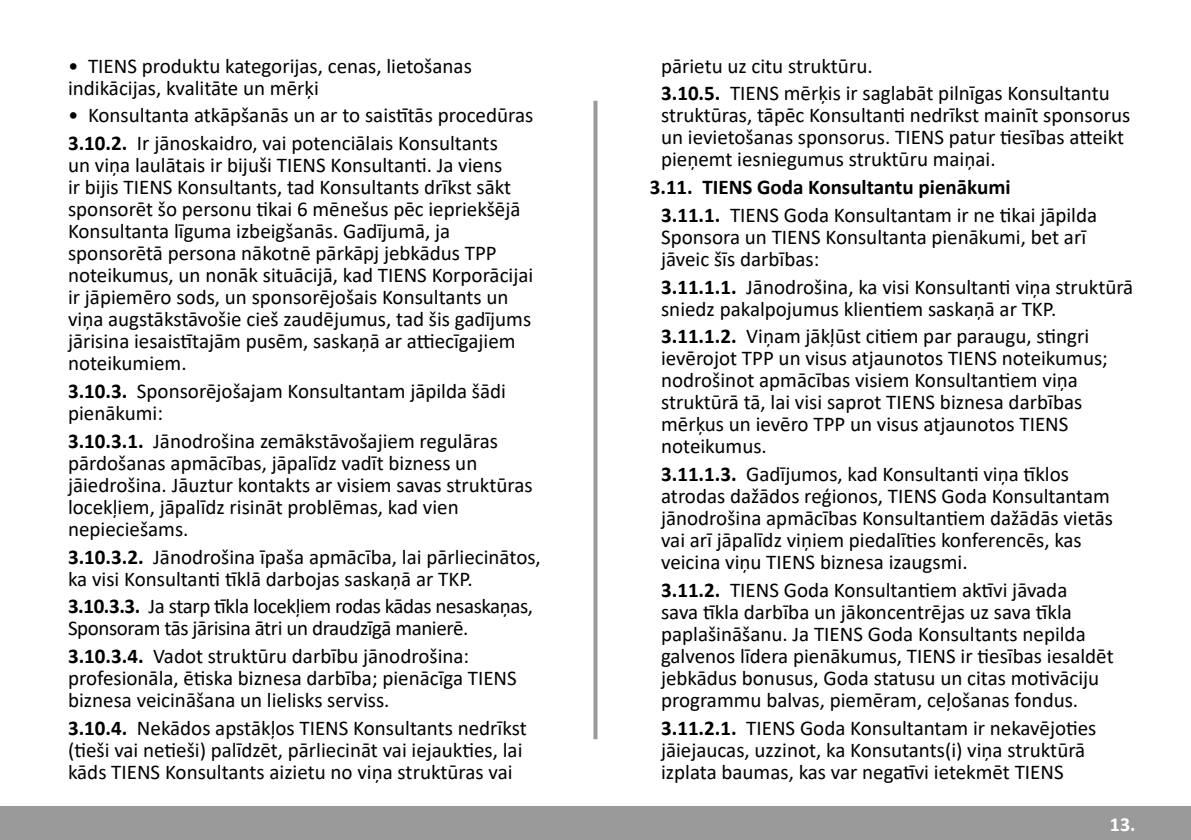
<style>
.page{position:relative;width:1191px;height:840px;background:#fff}
.page>*{position:absolute;margin:0;border:0;box-sizing:border-box;transform-origin:0 0}
.t1{font:21px/22px "Calibri";color:#000}
.t2{font:21px/22px "Calibri";letter-spacing:-.02em;color:#000}
.t3{font:700 21px/27.6px "Calibri";color:#000}
.t4{font:700 20px "Calibri";color:#fff}
.s1{font-weight:700}
.s2{font-weight:400}
</style>
<div class="page">
<div style="left:0;top:806px;width:1191px;height:33px;background:#9a9a9a"></div>
<svg style="left:593px;top:101px;width:4px;height:637px;background:#a6a6a6"></svg>
<p class="t1" style="left:68px;top:54px;width:405px">• TIENS produktu kategorijas, cenas, lietošanas indikācijas, kvalitāte un mērķi</p>
<p class="t1" style="left:68px;top:101px;width:467px;line-height:27.6px">• Konsultanta atkāpšanās un ar to saistītās procedūras<br><span class="s1">3.10.2.</span> Ir jānoskaidro, vai potenciālais Konsultants</p>
<p class="t1" style="left:68px;top:153px;width:467px">un viņa laulātais ir bijuši TIENS Konsultanti. Ja viens<br>ir bijis TIENS Konsultants, tad Konsultants drīkst sākt sponsorēt šo personu tikai 6 mēnešus pēc iepriekšējā Konsultanta līguma izbeigšanās. Gadījumā, ja sponsorētā persona nākotnē pārkāpj jebkādus TPP noteikumus, un nonāk situācijā, kad TIENS Korporācijai ir jāpiemēro sods, un sponsorējošais Konsultants un viņa augstākstāvošie cieš zaudējumus, tad šis gadījums jārisina iesaistītajām pusēm, saskaņā ar attiecīgajiem noteikumiem.</p>
<p class="t1" style="left:68px;top:379px;width:439px"><span class="s1">3.10.3.</span> Sponsorējošajam Konsultantam jāpilda šādi pienākumi:</p>
<p class="t1" style="left:68px;top:429px;width:466px"><span class="s1">3.10.3.1.</span> Jānodrošina zemākstāvošajiem regulāras pārdošanas apmācības, jāpalīdz vadīt bizness un jāiedrošina. Jāuztur kontakts ar visiem savas struktūras locekļiem, jāpalīdz risināt problēmas, kad vien nepieciešams.</p>
<p class="t1" style="left:68px;top:544px;width:474px"><span class="s1">3.10.3.2.</span> Jānodrošina īpaša apmācība, lai pārliecinātos, ka visi Konsultanti tīklā darbojas saskaņā ar TKP.</p>
<p class="t2" style="left:68px;top:594px;width:466px"><span class="s1">3.10.3.3.</span> Ja starp tīkla locekļiem rodas kādas nesaskaņas,<br>Sponsoram tās jārisina ātri un draudzīgā manierē.</p>
<p class="t1" style="left:68px;top:644px;width:450px"><span class="s1">3.10.3.4.</span> Vadot struktūru darbību jānodrošina: profesionāla, ētiska biznesa darbība; pienācīga TIENS biznesa veicināšana un lielisks serviss.</p>
<p class="t1" style="left:68px;top:716px;width:460px"><span class="s1">3.10.4.</span> Nekādos apstākļos TIENS Konsultants nedrīkst (tieši vai netieši) palīdzēt, pārliecināt vai iejaukties, lai kāds TIENS Konsultants aizietu no viņa struktūras vai</p>
<p class="t1" style="left:661px;top:51px;width:450px;line-height:27.6px">pārietu uz citu struktūru.<br><span class="s1">3.10.5.</span> TIENS mērķis ir saglabāt pilnīgas Konsultantu</p>
<p class="t1" style="left:661px;top:104px;width:471px">struktūras, tāpēc Konsultanti nedrīkst mainīt sponsorus un ievietošanas sponsorus. TIENS patur tiesības atteikt pieņemt iesniegumus struktūru maiņai.</p>
<p class="t3" style="left:661px;top:173px;width:437px;text-indent:-11px">3.11. TIENS Goda Konsultantu pienākumi<br>3.11.1. <span class="s2">TIENS Goda Konsultantam ir ne tikai jāpilda</span></p>
<p class="t1" style="left:661px;top:225px;width:426px">Sponsora un TIENS Konsultanta pienākumi, bet arī jāveic šīs darbības:</p>
<p class="t1" style="left:661px;top:275px;width:474px"><span class="s1">3.11.1.1.</span> Jānodrošina, ka visi Konsultanti viņa struktūrā sniedz pakalpojumus klientiem saskaņā ar TKP.</p>
<p class="t1" style="left:661px;top:324px;width:448px"><span class="s1">3.11.1.2.</span> Viņam jākļūst citiem par paraugu, stingri ievērojot TPP un visus atjaunotos TIENS noteikumus; nodrošinot apmācības visiem Konsultantiem viņa struktūrā tā, lai visi saprot TIENS biznesa darbības mērķus un ievēro TPP un visus atjaunotos TIENS noteikumus.</p>
<p class="t1" style="left:661px;top:462px;width:453px"><span class="s1">3.11.1.3.</span> Gadījumos, kad Konsultanti viņa tīklos atrodas dažādos reģionos, TIENS Goda Konsultantam jānodrošina apmācības Konsultantiem dažādās vietās vai arī jāpalīdz viņiem piedalīties konferencēs, kas veicina viņu TIENS biznesa izaugsmi.</p>
<p class="t1" style="left:661px;top:578px;width:454px"><span class="s1">3.11.2.</span> TIENS Goda Konsultantiem aktīvi jāvada<br>sava tīkla darbība un jākoncentrējas uz sava tīkla paplašināšanu. Ja TIENS Goda Konsultants nepilda galvenos līdera pienākumus, TIENS ir tiesības iesaldēt jebkādus bonusus, Goda statusu un citas motivāciju programmu balvas, piemēram, ceļošanas fondus.</p>
<p class="t1" style="left:661px;top:716px;width:437px"><span class="s1">3.11.2.1.</span> TIENS Goda Konsultantam ir nekavējoties jāiejaucas, uzzinot, ka Konsutants(i) viņa struktūrā izplata baumas, kas var negatīvi ietekmēt TIENS</p>
<p class="t4" style="left:1109px;top:809px;width:27px">13.</p>
</div>
